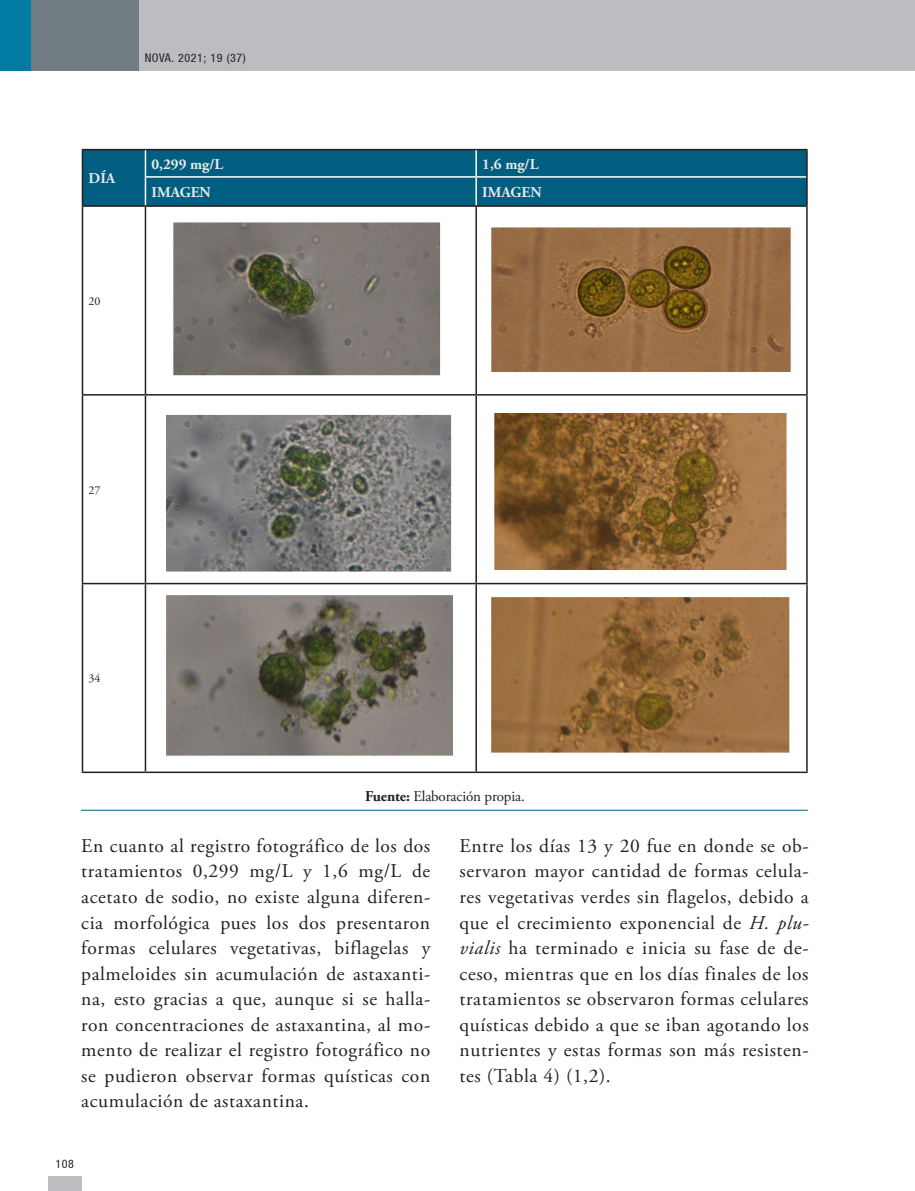
<style>
.page{position:relative;width:915px;height:1191px;background:#fff}
.page>*{position:absolute;margin:0;border:0;box-sizing:border-box;transform-origin:0 0}
.parrafo_corrido{font:19.5px/25.5px "Adobe Garamond Pro";letter-spacing:.03em;color:#231f20;text-align:justify}
.t1{font:700 15px "Adobe Garamond Pro";color:#e6e7e9}
.t2{font:15px "Adobe Garamond Pro";letter-spacing:-.01em;color:#231f20}
.t3{font:condensed 12px "Helvetica 57";letter-spacing:.05em;color:#231f20}
.t4{font:12px "Adobe Garamond Pro";color:#231f20}
.s1{font-weight:700}
.s2{font-style:italic}
</style>
<div class="page">
<div style="left:0;top:0;width:914px;height:71px;background:#bcbdc0"></div>
<div style="left:0;top:0;width:138px;height:71px;background:#717d83"></div>
<div style="left:0;top:0;width:31px;height:71px;background:#007ca4"></div>
<div style="left:48px;top:1175px;width:33px;height:16px;background:#bcbdc0"></div>
<svg style="left:83px;top:207px;width:722px;height:564px"></svg>
<hr style="left:82px;top:149px;width:63px;height:1px;background:#231f20">
<hr style="left:145px;top:149px;width:331px;height:1px;background:#231f20">
<hr style="left:476px;top:149px;width:331px;height:1px;background:#231f20">
<hr style="left:145px;top:207px;width:1px;height:187px;background:#231f20">
<hr style="left:475px;top:207px;width:2px;height:187px;background:#231f20">
<hr style="left:82px;top:394px;width:63px;height:1px;background:#231f20">
<hr style="left:145px;top:394px;width:331px;height:1px;background:#231f20">
<hr style="left:145px;top:395px;width:1px;height:188px;background:#231f20">
<hr style="left:476px;top:394px;width:331px;height:1px;background:#231f20">
<hr style="left:475px;top:395px;width:2px;height:188px;background:#231f20">
<hr style="left:82px;top:583px;width:63px;height:1px;background:#231f20">
<hr style="left:145px;top:583px;width:331px;height:1px;background:#231f20">
<hr style="left:145px;top:584px;width:1px;height:187px;background:#231f20">
<hr style="left:476px;top:583px;width:331px;height:1px;background:#231f20">
<hr style="left:475px;top:584px;width:2px;height:187px;background:#231f20">
<div style="left:82px;top:150px;width:723px;height:55px;background:#005f80"></div>
<hr style="left:805px;top:150px;width:2px;height:27px;background:#231f20">
<hr style="left:805px;top:177px;width:2px;height:28px;background:#231f20">
<hr style="left:82px;top:207px;width:1px;height:187px;background:#231f20">
<hr style="left:805px;top:207px;width:2px;height:187px;background:#231f20">
<hr style="left:82px;top:395px;width:1px;height:188px;background:#231f20">
<hr style="left:805px;top:395px;width:2px;height:188px;background:#231f20">
<hr style="left:82px;top:584px;width:1px;height:187px;background:#231f20">
<hr style="left:805px;top:584px;width:2px;height:187px;background:#231f20">
<hr style="left:82px;top:771px;width:63px;height:2px;background:#231f20">
<hr style="left:145px;top:771px;width:331px;height:2px;background:#231f20">
<hr style="left:476px;top:771px;width:331px;height:2px;background:#231f20">
<hr style="left:82px;top:205px;width:63px;height:2px;background:#231f20">
<hr style="left:145px;top:205px;width:331px;height:2px;background:#231f20">
<hr style="left:476px;top:205px;width:331px;height:2px;background:#231f20">
<hr style="left:81px;top:810px;width:726px;height:1px;background:#005f80">
<img style="left:165px;top:410px;width:287px;height:162px">
<img style="left:488px;top:413px;width:302px;height:157px">
<img style="left:169px;top:218px;width:275px;height:163px">
<img style="left:492px;top:223px;width:300px;height:153px">
<img style="left:165px;top:588px;width:287px;height:178px">
<img style="left:488px;top:591px;width:302px;height:178px">
<p class="t3" style="left:145px;top:51px;width:103px">NOVA. 2021; 19 (37)</p>
<p class="t1" style="left:88px;top:170px;width:28px">DÍA</p>
<p class="t1" style="left:151px;top:155px;width:73px">0,299 mg/L</p>
<p class="t1" style="left:482px;top:155px;width:58px">1,6 mg/L</p>
<p class="t1" style="left:151px;top:183px;width:61px">IMAGEN</p>
<p class="t1" style="left:482px;top:183px;width:61px">IMAGEN</p>
<p class="t4" style="left:88px;top:294px;width:13px">20</p>
<p class="t4" style="left:88px;top:482px;width:13px">27</p>
<p class="t4" style="left:88px;top:671px;width:13px">34</p>
<p class="t2" style="left:365px;top:787px;width:161px"><span class="s1">Fuente:</span> Elaboración propia.</p>
<p class="parrafo_corrido" style="left:81px;top:833px;width:350px">En cuanto al registro fotográfico de los dos tratamientos 0,299 mg/L y 1,6 mg/L de acetato de sodio, no existe alguna diferen&shy;cia morfológica pues los dos presentaron formas celulares vegetativas, biflagelas y palmeloides sin acumulación de astaxanti&shy;na, esto gracias a que, aunque si se halla&shy;ron concentraciones de astaxantina, al mo&shy;mento de realizar el registro fotográfico no se pudieron observar formas quísticas con acumulación de astaxantina.</p>
<p class="parrafo_corrido" style="left:459px;top:833px;width:350px">Entre los días 13 y 20 fue en donde se ob&shy;servaron mayor cantidad de formas celula&shy;res vegetativas verdes sin flagelos, debido a que el crecimiento exponencial de <span class="s2">H. plu&shy;vialis</span> ha terminado e inicia su fase de de&shy;ceso, mientras que en los días finales de los tratamientos se observaron formas celulares quísticas debido a que se iban agotando los nutrientes y estas formas son más resisten&shy;tes (Tabla 4) (1,2).</p>
<p class="t3" style="left:55px;top:1156px;width:20px">108</p>
</div>
